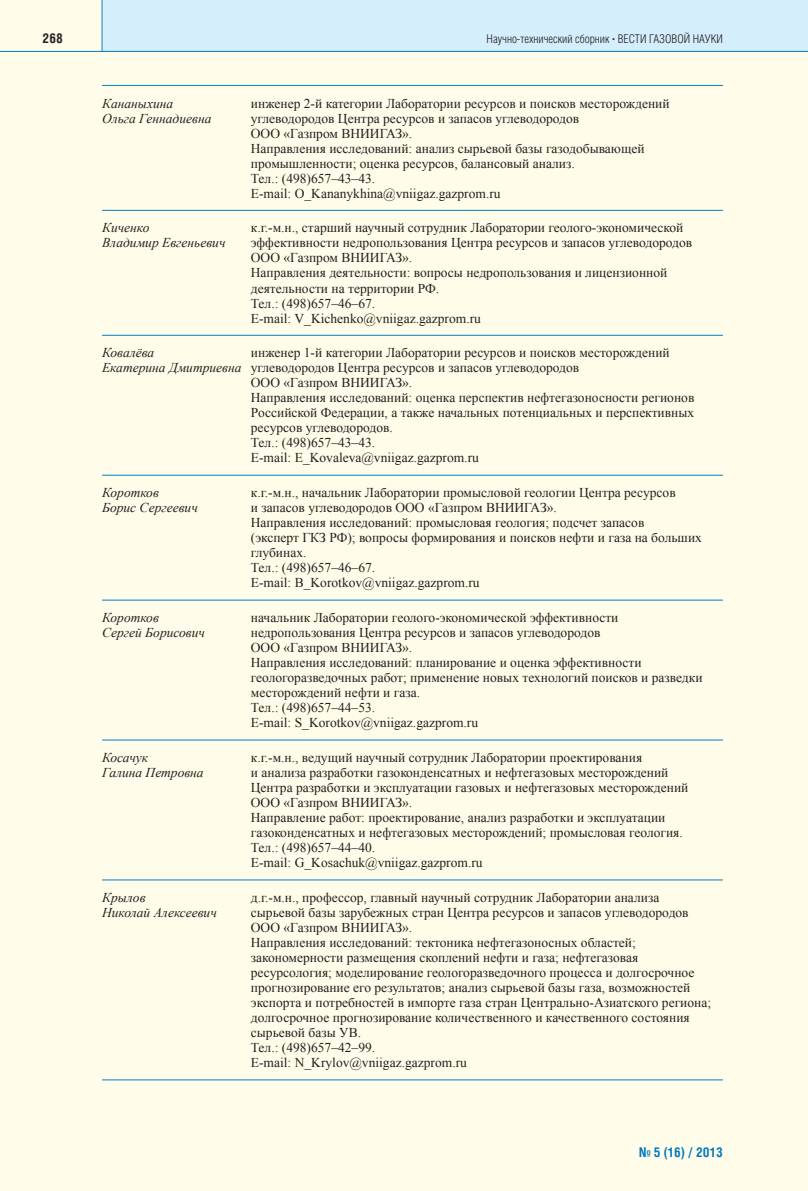
<style>
.page{position:relative;width:808px;height:1191px;background:#fff}
.page>*{position:absolute;margin:0;border:0;box-sizing:border-box;transform-origin:0 0}
.t1{font:13.5px/15px "Times New Roman";color:#231f20}
.t2{font:italic 13.5px/15px "Times New Roman";color:#231f20}
.t3{font:700 13.5px "Helios Cond";color:#0079c2}
.t4{font:700 13.5px "Helios Cond";color:#231f20}
.t5{font:300 12px "Helios Cond";color:#231f20}
.s1{font-family:"Times New Roman";font-weight:700}
</style>
<div class="page">
<div style="left:0;top:52px;width:808px;height:1139px;background:#fffde9"></div>
<div style="left:102px;top:0;width:706px;height:51px;background:#d4effb"></div>
<div style="left:0;top:0;width:102px;height:51px;background:#fffde9"></div>
<hr style="left:0;top:51px;width:808px;height:1px;background:#0079c2">
<hr style="left:102px;top:0;width:1px;height:51px;background:#0079c2">
<hr style="left:102px;top:85px;width:621px;height:1px;background:#007ec5">
<hr style="left:102px;top:210px;width:621px;height:1px;background:#007ec5">
<hr style="left:102px;top:335px;width:621px;height:1px;background:#007ec5">
<hr style="left:102px;top:475px;width:621px;height:1px;background:#007ec5">
<hr style="left:102px;top:600px;width:621px;height:1px;background:#007ec5">
<hr style="left:102px;top:739px;width:621px;height:1px;background:#007ec5">
<hr style="left:102px;top:879px;width:621px;height:1px;background:#007ec5">
<hr style="left:102px;top:1079px;width:621px;height:1px;background:#007ec5">
<p class="t4" style="left:43px;top:33px;width:22px">268</p>
<p class="t5" style="left:487px;top:34px;width:238px">Научно-технический сборник <span class="s1">·</span> ВЕСТИ ГАЗОВОЙ НАУКИ</p>
<p class="t2" style="left:102px;top:95px;width:111px">Кананыхина<br>Ольга Геннадиевна</p>
<p class="t1" style="left:251px;top:95px;width:420px">инженер 2-й категории Лаборатории ресурсов и поисков месторождений углеводородов Центра ресурсов и запасов углеводородов<br>ООО «Газпром ВНИИГАЗ».<br>Направления исследований: анализ сырьевой базы газодобывающей промышленности; оценка ресурсов, балансовый анализ.<br>Тел.: (498)657–43–43.<br>E-mail: O_Kananykhina@vniigaz.gazprom.ru</p>
<p class="t2" style="left:102px;top:220px;width:125px">Киченко<br>Владимир Евгеньевич</p>
<p class="t1" style="left:251px;top:220px;width:443px">к.г.-м.н., старший научный сотрудник Лаборатории геолого-экономической эффективности недропользования Центра ресурсов и запасов углеводородов ООО «Газпром ВНИИГАЗ».<br>Направления деятельности: вопросы недропользования и лицензионной деятельности на территории РФ.<br>Тел.: (498)657–46–67.<br>E-mail: V_Kichenko@vniigaz.gazprom.ru</p>
<p class="t2" style="left:102px;top:345px;width:141px">Ковалёва<br>Екатерина Дмитриевна</p>
<p class="t1" style="left:251px;top:345px;width:445px">инженер 1-й категории Лаборатории ресурсов и поисков месторождений углеводородов Центра ресурсов и запасов углеводородов<br>ООО «Газпром ВНИИГАЗ».<br>Направления исследований: оценка перспектив нефтегазоносности регионов Российской Федерации, а также начальных потенциальных и перспективных ресурсов углеводородов.<br>Тел.: (498)657–43–43.<br>E-mail: E_Kovaleva@vniigaz.gazprom.ru</p>
<p class="t2" style="left:102px;top:485px;width:97px">Коротков<br>Борис Сергеевич</p>
<p class="t1" style="left:251px;top:485px;width:453px">к.г.-м.н., начальник Лаборатории промысловой геологии Центра ресурсов<br>и запасов углеводородов ООО «Газпром ВНИИГАЗ».<br>Направления исследований: промысловая геология; подсчет запасов<br>(эксперт ГКЗ РФ); вопросы формирования и поисков нефти и газа на больших глубинах.<br>Тел.: (498)657–46–67.<br>E-mail: B_Korotkov@vniigaz.gazprom.ru</p>
<p class="t2" style="left:102px;top:610px;width:104px">Коротков<br>Сергей Борисович</p>
<p class="t1" style="left:251px;top:610px;width:453px">начальник Лаборатории геолого-экономической эффективности недропользования Центра ресурсов и запасов углеводородов<br>ООО «Газпром ВНИИГАЗ».<br>Направления исследований: планирование и оценка эффективности геологоразведочных работ; применение новых технологий поисков и разведки месторождений нефти и газа.<br>Тел.: (498)657–44–53.<br>Е-mail: S_Korotkov@vniigaz.gazprom.ru</p>
<p class="t2" style="left:102px;top:750px;width:103px">Косачук<br>Галина Петровна</p>
<p class="t1" style="left:251px;top:750px;width:439px">к.г.-м.н., ведущий научный сотрудник Лаборатории проектирования<br>и анализа разработки газоконденсатных и нефтегазовых месторождений Центра разработки и эксплуатации газовых и нефтегазовых месторождений ООО «Газпром ВНИИГАЗ».<br>Направление работ: проектирование, анализ разработки и эксплуатации газоконденсатных и нефтегазовых месторождений; промысловая геология.<br>Тел.: (498)657–44–40.<br>Е-mail: G_Kosachuk@vniigaz.gazprom.ru</p>
<p class="t2" style="left:102px;top:890px;width:116px">Крылов<br>Николай Алексеевич</p>
<p class="t1" style="left:251px;top:890px;width:462px">д.г.-м.н., профессор, главный научный сотрудник Лаборатории анализа сырьевой базы зарубежных стран Центра ресурсов и запасов углеводородов ООО «Газпром ВНИИГАЗ».<br>Направления исследований: тектоника нефтегазоносных областей; закономерности размещения скоплений нефти и газа; нефтегазовая ресурсология; моделирование геологоразведочного процесса и долгосрочное прогнозирование его результатов; анализ сырьевой базы газа, возможностей экспорта и потребностей в импорте газа стран Центрально-Азиатского региона; долгосрочное прогнозирование количественного и качественного состояния сырьевой базы УВ.<br>Тел.: (498)657–42–99.<br>Е-mail: N_Krylov@vniigaz.gazprom.ru</p>
<p class="t3" style="left:639px;top:1147px;width:85px">№ 5 (16) / 2013</p>
</div>
